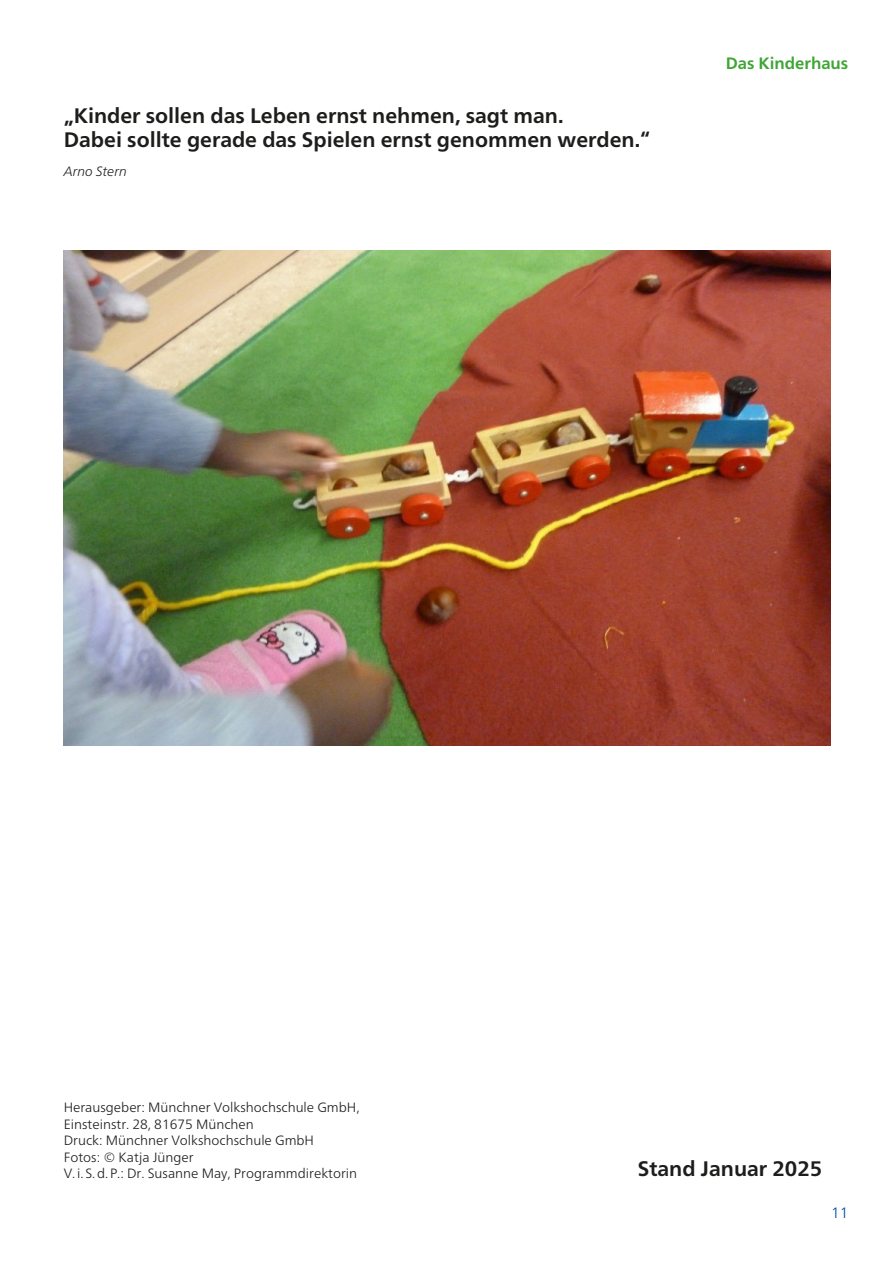
<style>
.page{position:relative;width:893px;height:1263px;background:#fff}
.page>*{position:absolute;margin:0;border:0;box-sizing:border-box;transform-origin:0 0}
.Zitat_linksbuendig__BF__H2{font:700 21px/24px "Frutiger Neue LT Pro";color:#1d1d1b}
.Zitat_linksbuendig__BF__H_m_Tab2_Kopie{font:700 21px "Frutiger Neue LT Pro";color:#1d1d1b}
.t1{font:700 16.5px "Frutiger Neue LT Pro";color:#3fa535}
.t2{font:300 15px "Frutiger Neue LT Pro";color:#004f9f}
.Legende_Ohne_LZ__BF_p{font:300 13.5px "Frutiger Neue LT Pro";color:#1d1d1b}
.fußnote_light_italic_BF_p{font:italic 300 13.5px "Frutiger Neue LT Pro";color:#1d1d1b}
</style>
<div class="page">
<img style="left:64px;top:251px;width:766px;height:494px">
<h2 class="Zitat_linksbuendig__BF__H2" style="left:64px;top:103px;width:588px">„Kinder sollen das Leben ernst nehmen, sagt man.<br>Dabei sollte gerade das Spielen ernst genommen werden.“</h2>
<p class="fußnote_light_italic_BF_p" style="left:64px;top:163px;width:65px">Arno Stern</p>
<p class="t1" style="left:726px;top:54px;width:124px">Das Kinderhaus</p>
<p class="Legende_Ohne_LZ__BF_p" style="left:64px;top:1099px;width:297px">Herausgeber: Münchner Volkshochschule GmbH,</p>
<p class="Legende_Ohne_LZ__BF_p" style="left:64px;top:1116px;width:192px">Einsteinstr. 28, 81675 München</p>
<p class="Legende_Ohne_LZ__BF_p" style="left:64px;top:1132px;width:252px">Druck: Münchner Volkshochschule GmbH</p>
<p class="Legende_Ohne_LZ__BF_p" style="left:64px;top:1149px;width:131px">Fotos: © Katja Jünger</p>
<p class="Legende_Ohne_LZ__BF_p" style="left:64px;top:1165px;width:295px">V. i.S.d.P.: Dr. Susanne May, Programmdirektorin</p>
<h2 class="Zitat_linksbuendig__BF__H_m_Tab2_Kopie" style="left:638px;top:1156px;width:186px">Stand Januar 2025</h2>
<p class="t2" style="left:831px;top:1203px;width:19px">11</p>
</div>
